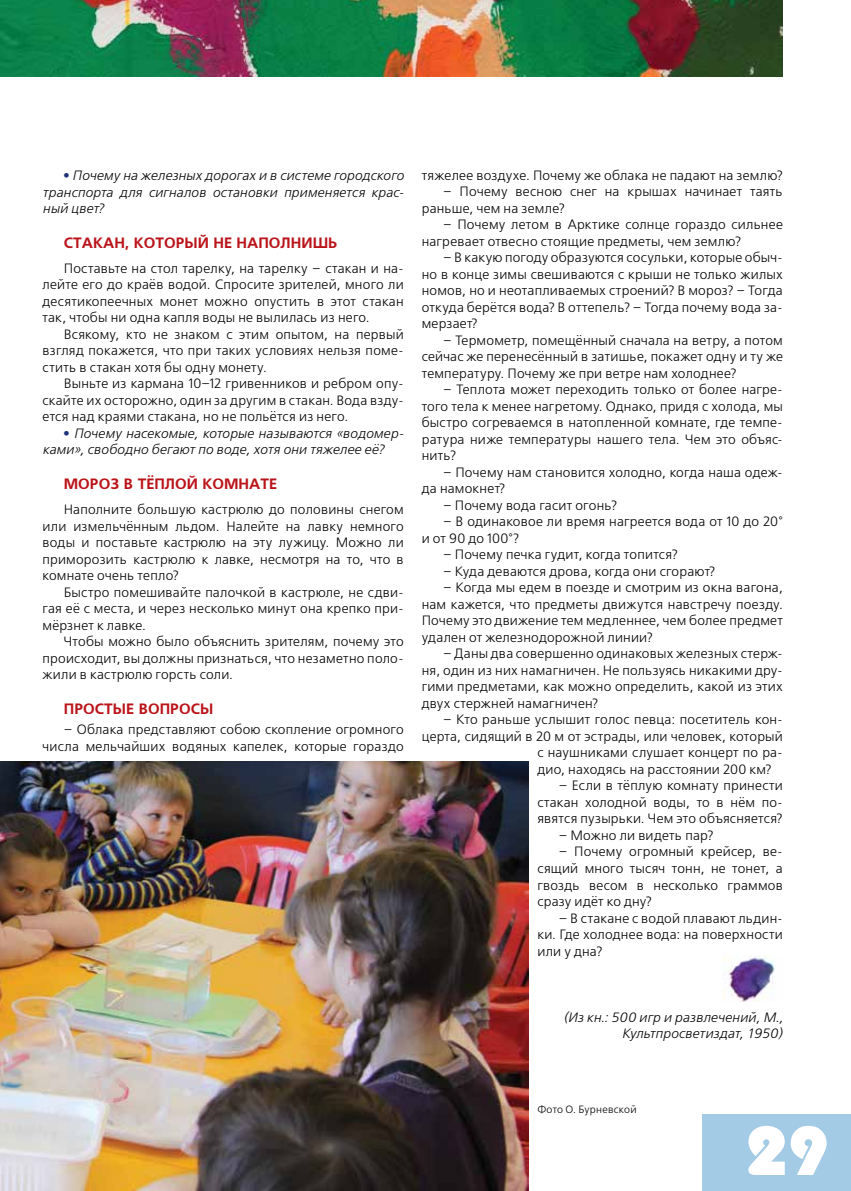
<style>
.page{position:relative;width:851px;height:1191px;background:#fff}
.page>*{position:absolute;margin:0;border:0;box-sizing:border-box;transform-origin:0 0}
.t1{font:800 69px "Bauhaus C";color:#fff}
.t2{font:700 15px "Free Set C";color:#ba141a}
.t3{font:13.5px/16.5px "Free Set C";letter-spacing:.015em;color:#000;text-align:justify}
.t4{font:italic 13.5px/16.5px "Free Set C";letter-spacing:.015em;color:#000;text-align:justify}
.t5{font:10.5px "Free Set C";letter-spacing:.025em;color:#000}
.s1{font-weight:700;font-style:normal;color:#1e3379}
</style>
<div class="page">
<div style="left:702px;top:1114px;width:148px;height:77px;background:#a4cbe6"></div>
<img style="left:0;top:0;width:782px;height:77px">
<img style="left:722px;top:955px;width:53px;height:46px">
<img style="left:0;top:761px;width:529px;height:430px">
<p class="t4" style="left:43px;top:168px;width:362px;text-indent:21px"><span class="s1">•</span> Почему на железных дорогах и в системе городского транспорта для сигналов остановки применяется крас&shy;ный цвет?</p>
<p class="t2" style="left:64px;top:234px;width:275px">СТАКАН, КОТОРЫЙ НЕ НАПОЛНИШЬ</p>
<p class="t3" style="left:43px;top:261px;width:362px;text-indent:21px">Поставьте на стол тарелку, на тарелку – стакан и на&shy;лейте его до краёв водой. Спросите зрителей, много ли десятикопеечных монет можно опустить в этот стакан так, чтобы ни одна капля воды не вылилась из него.</p>
<p class="t3" style="left:43px;top:327px;width:362px;text-indent:21px">Всякому, кто не знаком с этим опытом, на первый взгляд покажется, что при таких условиях нельзя поме&shy;стить в стакан хотя бы одну монету.</p>
<p class="t3" style="left:43px;top:376px;width:362px;text-indent:21px">Выньте из кармана 10–12 гривенников и ребром опу&shy;скайте их осторожно, один за другим в стакан. Вода взду&shy;ется над краями стакана, но не польётся из него.</p>
<p class="t4" style="left:43px;top:426px;width:362px;text-indent:21px"><span class="s1">•</span> Почему насекомые, которые называются «водомер&shy;ками», свободно бегают по воде, хотя они тяжелее её?</p>
<p class="t2" style="left:64px;top:475px;width:215px">МОРОЗ В ТЁПЛОЙ КОМНАТЕ</p>
<p class="t3" style="left:43px;top:502px;width:362px;text-indent:21px">Наполните большую кастрюлю до половины снегом или измельчённым льдом. Налейте на лавку немного воды и поставьте кастрюлю на эту лужицу. Можно ли приморозить кастрюлю к лавке, несмотря на то, что в комнате очень тепло?</p>
<p class="t3" style="left:43px;top:584px;width:362px;text-indent:21px">Быстро помешивайте палочкой в кастрюле, не сдви&shy;гая её с места, и через несколько минут она крепко при&shy;мёрзнет к лавке.</p>
<p class="t3" style="left:43px;top:634px;width:362px;text-indent:21px">Чтобы можно было объяснить зрителям, почему это происходит, вы должны признаться, что незаметно поло&shy;жили в кастрюлю горсть соли.</p>
<p class="t2" style="left:64px;top:700px;width:151px">ПРОСТЫЕ ВОПРОСЫ</p>
<p class="t3" style="left:43px;top:722px;width:362px;text-align:right">– Облака представляют собою скопление огромного числа мельчайших водяных капелек, которые гораздо</p>
<p class="t3" style="left:421px;top:168px;width:362px">тяжелее воздухе. Почему же облака не падают на землю?</p>
<p class="t3" style="left:421px;top:184px;width:362px;text-indent:21px">– Почему весною снег на крышах начинает таять раньше, чем на земле?</p>
<p class="t3" style="left:421px;top:217px;width:362px;text-indent:21px">– Почему летом в Арктике солнце гораздо сильнее нагревает отвесно стоящие предметы, чем землю?</p>
<p class="t3" style="left:421px;top:250px;width:362px;text-indent:21px">– В какую погоду образуются сосульки, которые обыч&shy;но в конце зимы свешиваются с крыши не только жилых номов, но и неотапливаемых строений? В мороз? – Тогда откуда берётся вода? В оттепель? – Тогда почему вода за&shy;мерзает?</p>
<p class="t3" style="left:421px;top:333px;width:362px;text-indent:21px">– Термометр, помещённый сначала на ветру, а потом сейчас же перенесённый в затишье, покажет одну и ту же температуру. Почему же при ветре нам холоднее?</p>
<p class="t3" style="left:421px;top:382px;width:362px;text-indent:21px">– Теплота может переходить только от более нагре&shy;того тела к менее нагретому. Однако, придя с холода, мы быстро согреваемся в натопленной комнате, где темпе&shy;ратура ниже температуры нашего тела. Чем это объяс&shy;нить?</p>
<p class="t3" style="left:421px;top:464px;width:362px;text-indent:21px">– Почему нам становится холодно, когда наша одеж&shy;да намокнет?</p>
<p class="t3" style="left:443px;top:497px;width:176px">– Почему вода гасит огонь?</p>
<p class="t3" style="left:421px;top:514px;width:362px;text-indent:21px">– В одинаковое ли время нагреется вода от 10 до 20° и от 90 до 100°?</p>
<p class="t3" style="left:443px;top:547px;width:236px">– Почему печка гудит, когда топится?</p>
<p class="t3" style="left:443px;top:563px;width:273px">– Куда деваются дрова, когда они сгорают?</p>
<p class="t3" style="left:421px;top:580px;width:362px;text-indent:21px">– Когда мы едем в поезде и смотрим из окна вагона, нам кажется, что предметы движутся навстречу поезду.<br>Почему это движение тем медленнее, чем более предмет удален от железнодорожной линии?</p>
<p class="t3" style="left:421px;top:646px;width:362px;text-indent:21px">– Даны два совершенно одинаковых железных стерж&shy;ня, один из них намагничен. Не пользуясь никакими дру&shy;гими предметами, как можно определить, какой из этих двух стержней намагничен?</p>
<p class="t3" style="left:443px;top:712px;width:341px">– Кто раньше услышит голос певца: посетитель кон-</p>
<p class="t3" style="left:421px;top:728px;width:362px">церта, сидящий в 20 м от эстрады, или человек, который</p>
<p class="t3" style="left:537px;top:745px;width:247px">с наушниками слушает концерт по ра-</p>
<p class="t3" style="left:537px;top:761px;width:236px">дио, находясь на расстоянии 200 км?</p>
<p class="t3" style="left:537px;top:778px;width:247px;text-indent:21px">– Если в тёплую комнату принести стакан холодной воды, то в нём по&shy;явятся пузырьки. Чем это объясняется?</p>
<p class="t3" style="left:558px;top:827px;width:156px">– Можно ли видеть пар?</p>
<p class="t3" style="left:537px;top:844px;width:247px;text-indent:21px">– Почему огромный крейсер, ве&shy;сящий много тысяч тонн, не тонет, а гвоздь весом в несколько граммов сразу идёт ко дну?</p>
<p class="t3" style="left:537px;top:910px;width:247px;text-indent:21px">– В стакане с водой плавают льдин&shy;ки. Где холоднее вода: на поверхности или у дна?</p>
<p class="t4" style="left:563px;top:1009px;width:221px;text-align:right">(Из кн.: 500 игр и развлечений, М.,<br>Культпросветиздат, 1950)</p>
<p class="t5" style="left:537px;top:1104px;width:101px">Фото О. Бурневской</p>
<h1 class="t1" style="left:744px;top:1109px;width:87px">29</h1>
</div>
